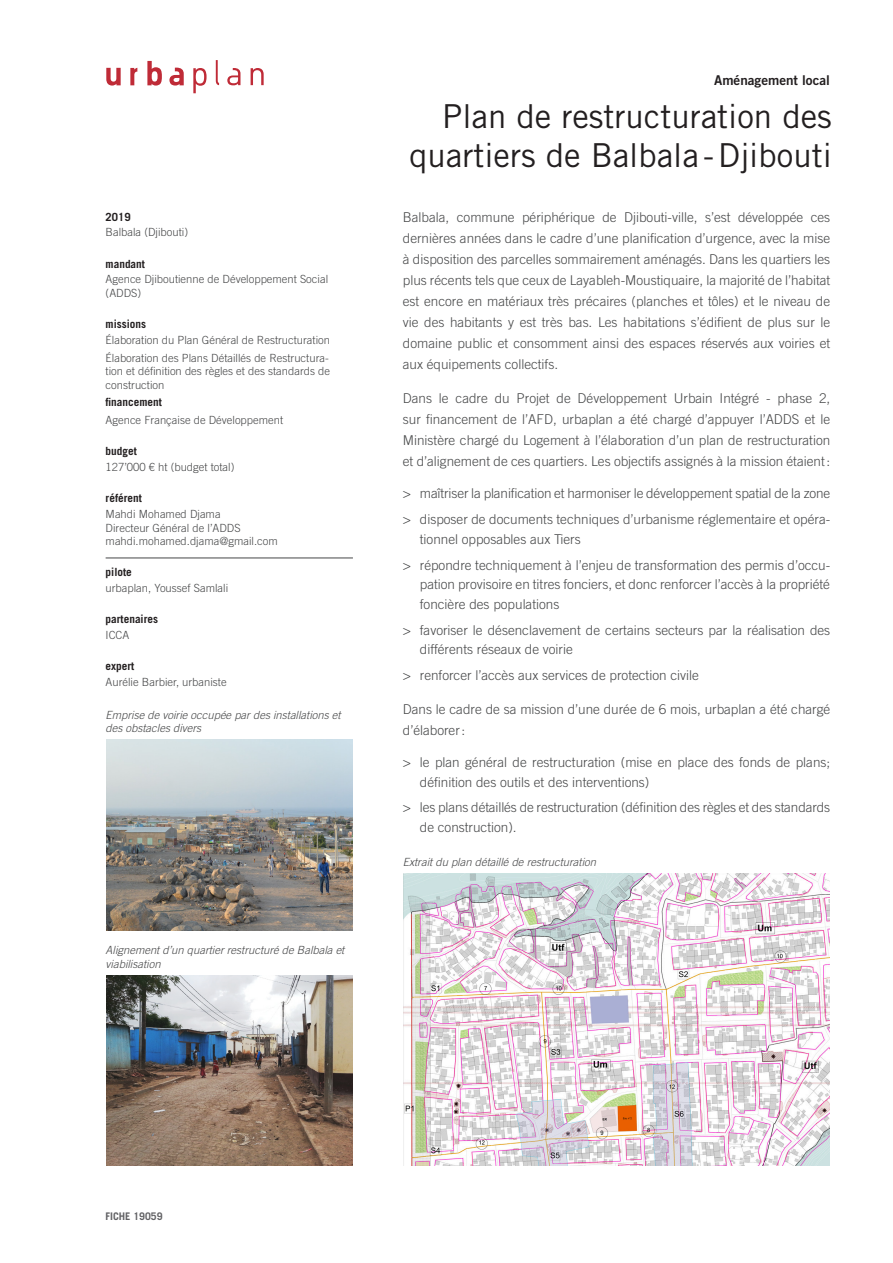
<style>
.page{position:relative;width:893px;height:1263px;background:#fff}
.page>*{position:absolute;margin:0;border:0;box-sizing:border-box;transform-origin:0 0}
.t1{font:33px/39.6px "Trade Gothic LT Std";color:#231f20;text-align:right}
.t2{font:300 13.5px/21px "Trade Gothic LT Std";color:#464748}
.t3{font:13.5px "Trade Gothic LT Std Bd 2";color:#231f20}
.t4{font:300 11.25px/13.5px "Trade Gothic LT Std";color:#464748}
.t5{font:italic 300 11.25px/13.5px "Trade Gothic LT Std";color:#464748}
.t6{font:700 11.25px "Trade Gothic LT Std";color:#231f20}
.t7{font:700 10.5px "Trade Gothic LT Std";color:#616164}
</style>
<div class="page">
<svg style="left:106px;top:68px;width:15px;height:18px"></svg>
<svg style="left:130px;top:68px;width:7px;height:17px"></svg>
<svg style="left:147px;top:61px;width:15px;height:25px"></svg>
<svg style="left:169px;top:68px;width:15px;height:18px"></svg>
<svg style="left:193px;top:68px;width:14px;height:25px"></svg>
<svg style="left:216px;top:60px;width:3px;height:25px"></svg>
<svg style="left:227px;top:68px;width:13px;height:17px"></svg>
<svg style="left:251px;top:68px;width:13px;height:17px"></svg>
<hr style="left:106px;top:558px;width:247px;height:1px;background:#464748">
<img style="left:404px;top:874px;width:425px;height:291px">
<img style="left:106px;top:976px;width:247px;height:189px">
<img style="left:106px;top:740px;width:247px;height:190px">
<p class="t6" style="left:106px;top:210px;width:27px">2019</p>
<p class="t4" style="left:106px;top:225px;width:84px">Balbala (Djibouti)</p>
<p class="t6" style="left:106px;top:257px;width:41px">mandant</p>
<p class="t4" style="left:106px;top:272px;width:224px">Agence Djiboutienne de Développement Social (ADDS)</p>
<p class="t6" style="left:106px;top:317px;width:42px">missions</p>
<p class="t4" style="left:106px;top:331px;width:226px;line-height:17.7px">Élaboration du Plan Général de Restructuration<br>Élaboration des Plans Détaillés de Restructura-</p>
<p class="t4" style="left:106px;top:364px;width:226px">tion et définition des règles et des standards de construction</p>
<p class="t6" style="left:106px;top:395px;width:58px">financement</p>
<p class="t4" style="left:106px;top:413px;width:179px">Agence Française de Développement</p>
<p class="t6" style="left:106px;top:444px;width:33px">budget</p>
<p class="t4" style="left:106px;top:460px;width:130px">127’000 € ht (budget total)</p>
<p class="t6" style="left:106px;top:491px;width:38px">référent</p>
<p class="t4" style="left:106px;top:507px;width:174px">Mahdi Mohamed Djama<br>Directeur Général de l’ADDS mahdi.mohamed.djama@gmail.com</p>
<p class="t6" style="left:106px;top:565px;width:28px">pilote</p>
<p class="t4" style="left:106px;top:581px;width:124px">urbaplan, Youssef Samlali</p>
<p class="t6" style="left:106px;top:612px;width:54px">partenaires</p>
<p class="t4" style="left:106px;top:628px;width:25px">ICCA</p>
<p class="t6" style="left:106px;top:659px;width:30px">expert</p>
<p class="t4" style="left:106px;top:675px;width:123px">Aurélie Barbier, urbaniste</p>
<p class="t5" style="left:106px;top:708px;width:237px">Emprise de voirie occupée par des installations et des obstacles divers</p>
<p class="t5" style="left:106px;top:944px;width:240px">Alignement d’un quartier restructuré de Balbala et viabilisation</p>
<p class="t3" style="left:714px;top:72px;width:117px">Aménagement local</p>
<h1 class="t1" style="left:409px;top:96px;width:424px">Plan de restructuration des quartiers de Balbala-Djibouti</h1>
<p class="t2" style="left:403px;top:207px;width:429px;text-align:justify">Balbala, commune périphérique de Djibouti-ville, s’est développée ces dernières années dans le cadre d’une planification d’urgence, avec la mise à disposition des parcelles sommairement aménagés. Dans les quartiers les plus récents tels que ceux de Layableh-Moustiquaire, la majorité de l’habitat est encore en matériaux très précaires (planches et tôles) et le niveau de vie des habitants y est très bas. Les habitations s’édifient de plus sur le domaine public et consomment ainsi des espaces réservés aux voiries et aux équipements collectifs.</p>
<p class="t2" style="left:403px;top:388px;width:429px;text-align:justify">Dans le cadre du Projet de Développement Urbain Intégré - phase 2, sur financement de l’AFD, urbaplan a été chargé d’appuyer l’ADDS et le Ministère chargé du Logement à l’élaboration d’un plan de restructuration et d’alignement de ces quartiers. Les objectifs assignés à la mission étaient:</p>
<p class="t2" style="left:403px;top:480px;width:429px;line-height:26px">&gt; maîtriser la planification et harmoniser le développement spatial de la zone &gt; disposer de documents techniques d’urbanisme réglementaire et opéra-</p>
<p class="t2" style="left:403px;top:526px;width:429px;line-height:26px;text-indent:17px">tionnel opposables aux Tiers<br>&gt; répondre techniquement à l’enjeu de transformation des permis d’occu-</p>
<p class="t2" style="left:420px;top:574px;width:412px;line-height:19.5px">pation provisoire en titres fonciers, et donc renforcer l’accès à la propriété foncière des populations</p>
<p class="t2" style="left:420px;top:620px;width:412px;line-height:19.5px;text-indent:-17px">&gt; favoriser le désenclavement de certains secteurs par la réalisation des différents réseaux de voirie</p>
<p class="t2" style="left:403px;top:664px;width:297px">&gt; renforcer l’accès aux services de protection civile</p>
<p class="t2" style="left:403px;top:698px;width:429px">Dans le cadre de sa mission d’une durée de 6 mois, urbaplan a été chargé d’élaborer:</p>
<p class="t2" style="left:420px;top:752px;width:412px;line-height:19.5px;text-indent:-17px">&gt; le plan général de restructuration (mise en place des fonds de plans; définition des outils et des interventions)</p>
<p class="t2" style="left:420px;top:798px;width:412px;line-height:19.5px;text-indent:-17px">&gt; les plans détaillés de restructuration (définition des règles et des standards de construction).</p>
<p class="t5" style="left:403px;top:855px;width:195px">Extrait du plan détaillé de restructuration</p>
<p class="t7" style="left:105px;top:1210px;width:59px">FICHE 19059</p>
</div>
